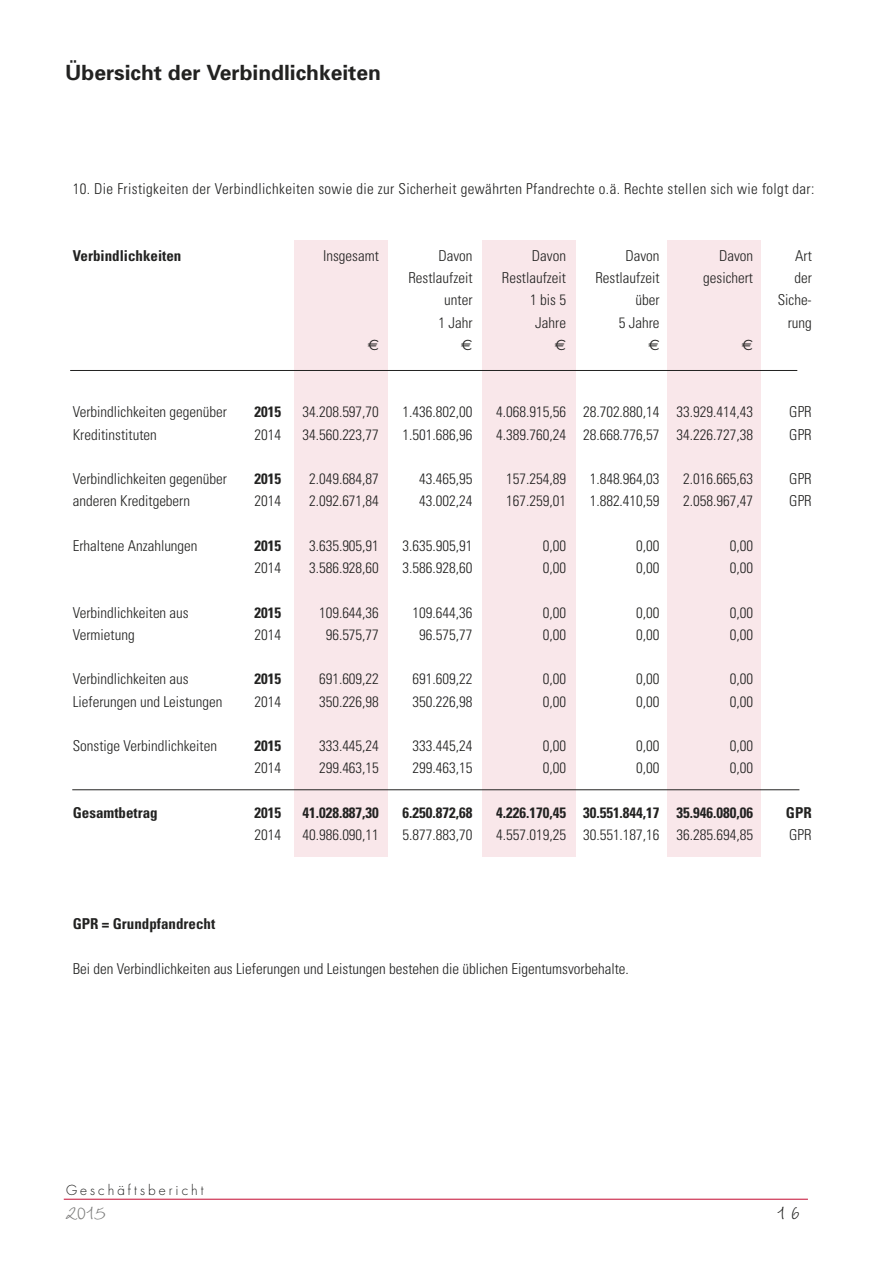
<style>
.page{position:relative;width:893px;height:1263px;background:#fff}
.page>*{position:absolute;margin:0;border:0;box-sizing:border-box;transform-origin:0 0}
.t1{font:27px "Wiesbaden Swing";color:#7b7b7a}
.t2{font:27px "Wiesbaden Swing";color:#222221}
.t3{font:700 21px "Univers";color:#222221}
.t4{font:300 condensed 15px "Univers";color:#222221}
.t5{font:700 condensed 15px "Univers";color:#222221}
.t6{font:300 condensed 15px "Univers";letter-spacing:.025em;color:#222221}
.t7{font:15px "Euro Sans";color:#222221}
.t8{font:300 13.5px "Futura";letter-spacing:.225em;color:#222221}
</style>
<div class="page">
<hr style="left:64px;top:1199px;width:744px;height:1px;background:#c30b31">
<div style="left:294px;top:240px;width:94px;height:617px;background:#f9e7ea"></div>
<div style="left:483px;top:240px;width:93px;height:617px;background:#f9e7ea"></div>
<div style="left:668px;top:240px;width:93px;height:617px;background:#f9e7ea"></div>
<hr style="left:70px;top:370px;width:727px;height:1px;background:#222221">
<hr style="left:72px;top:789px;width:727px;height:1px;background:#222221">
<h2 class="t3" style="left:65px;top:65px;width:317px">Übersicht der Verbindlichkeiten</h2>
<p class="t6" style="left:73px;top:183px;width:743px">10. Die Fristigkeiten der Verbindlichkeiten sowie die zur Sicherheit gewährten Pfandrechte o.ä. Rechte stellen sich wie folgt dar:</p>
<p class="t5" style="left:73px;top:250px;width:110px">Verbindlichkeiten</p>
<p class="t4" style="left:323px;top:250px;width:57px">Insgesamt</p>
<p class="t4" style="left:438px;top:250px;width:36px">Davon</p>
<p class="t4" style="left:532px;top:250px;width:36px">Davon</p>
<p class="t4" style="left:625px;top:250px;width:36px">Davon</p>
<p class="t4" style="left:719px;top:250px;width:36px">Davon</p>
<p class="t4" style="left:795px;top:250px;width:18px">Art</p>
<p class="t4" style="left:408px;top:272px;width:66px">Restlaufzeit</p>
<p class="t4" style="left:502px;top:272px;width:66px">Restlaufzeit</p>
<p class="t4" style="left:595px;top:272px;width:66px">Restlaufzeit</p>
<p class="t4" style="left:703px;top:272px;width:51px">gesichert</p>
<p class="t4" style="left:794px;top:272px;width:19px">der</p>
<p class="t4" style="left:444px;top:295px;width:30px">unter</p>
<p class="t4" style="left:530px;top:295px;width:37px">1bis5</p>
<p class="t4" style="left:635px;top:295px;width:26px">über</p>
<p class="t4" style="left:778px;top:295px;width:36px">Siche-</p>
<p class="t4" style="left:438px;top:317px;width:36px">1 Jahr</p>
<p class="t4" style="left:535px;top:317px;width:32px">Jahre</p>
<p class="t4" style="left:619px;top:317px;width:42px">5 Jahre</p>
<p class="t4" style="left:788px;top:317px;width:26px">rung</p>
<p class="t7" style="left:368px;top:336px;width:13px">€</p>
<p class="t7" style="left:461px;top:336px;width:13px">€</p>
<p class="t7" style="left:555px;top:336px;width:13px">€</p>
<p class="t7" style="left:648px;top:336px;width:13px">€</p>
<p class="t7" style="left:742px;top:336px;width:13px">€</p>
<p class="t4" style="left:73px;top:406px;width:156px">Verbindlichkeiten gegenüber</p>
<p class="t5" style="left:254px;top:406px;width:28px">2015</p>
<p class="t4" style="left:302px;top:406px;width:78px">34.208.597,70</p>
<p class="t4" style="left:403px;top:406px;width:71px">1.436.802,00</p>
<p class="t4" style="left:496px;top:406px;width:258px">4.068.915,56 28.702.880,14 33.929.414,43</p>
<p class="t4" style="left:789px;top:406px;width:24px">GPR</p>
<p class="t4" style="left:73px;top:429px;width:86px">Kreditinstituten</p>
<p class="t4" style="left:254px;top:429px;width:28px">2014</p>
<p class="t4" style="left:302px;top:429px;width:78px">34.560.223,77</p>
<p class="t4" style="left:403px;top:429px;width:71px">1.501.686,96</p>
<p class="t4" style="left:496px;top:429px;width:258px">4.389.760,24 28.668.776,57 34.226.727,38</p>
<p class="t4" style="left:789px;top:429px;width:24px">GPR</p>
<p class="t4" style="left:73px;top:473px;width:156px">Verbindlichkeiten gegenüber</p>
<p class="t5" style="left:254px;top:473px;width:28px">2015</p>
<p class="t4" style="left:309px;top:473px;width:71px">2.049.684,87</p>
<p class="t4" style="left:419px;top:473px;width:55px">43.465,95</p>
<p class="t4" style="left:506px;top:473px;width:61px">157.254,89</p>
<p class="t4" style="left:590px;top:473px;width:71px">1.848.964,03</p>
<p class="t4" style="left:683px;top:473px;width:71px">2.016.665,63</p>
<p class="t4" style="left:789px;top:473px;width:24px">GPR</p>
<p class="t4" style="left:73px;top:495px;width:119px">anderen Kreditgebern</p>
<p class="t4" style="left:254px;top:495px;width:28px">2014</p>
<p class="t4" style="left:309px;top:495px;width:71px">2.092.671,84</p>
<p class="t4" style="left:419px;top:495px;width:55px">43.002,24</p>
<p class="t4" style="left:506px;top:495px;width:61px">167.259,01</p>
<p class="t4" style="left:590px;top:495px;width:71px">1.882.410,59</p>
<p class="t4" style="left:683px;top:495px;width:71px">2.058.967,47</p>
<p class="t4" style="left:789px;top:495px;width:24px">GPR</p>
<p class="t4" style="left:73px;top:540px;width:126px">Erhaltene Anzahlungen</p>
<p class="t5" style="left:254px;top:540px;width:28px">2015</p>
<p class="t4" style="left:309px;top:540px;width:71px">3.635.905,91</p>
<p class="t4" style="left:403px;top:540px;width:71px">3.635.905,91</p>
<p class="t4" style="left:543px;top:540px;width:25px">0,00</p>
<p class="t4" style="left:636px;top:540px;width:25px">0,00</p>
<p class="t4" style="left:730px;top:540px;width:25px">0,00</p>
<p class="t4" style="left:254px;top:562px;width:28px">2014</p>
<p class="t4" style="left:309px;top:562px;width:71px">3.586.928,60</p>
<p class="t4" style="left:403px;top:562px;width:71px">3.586.928,60</p>
<p class="t4" style="left:543px;top:562px;width:25px">0,00</p>
<p class="t4" style="left:636px;top:562px;width:25px">0,00</p>
<p class="t4" style="left:730px;top:562px;width:25px">0,00</p>
<p class="t4" style="left:73px;top:607px;width:117px">Verbindlichkeiten aus</p>
<p class="t5" style="left:254px;top:607px;width:28px">2015</p>
<p class="t4" style="left:319px;top:607px;width:61px">109.644,36</p>
<p class="t4" style="left:413px;top:607px;width:61px">109.644,36</p>
<p class="t4" style="left:543px;top:607px;width:25px">0,00</p>
<p class="t4" style="left:636px;top:607px;width:25px">0,00</p>
<p class="t4" style="left:730px;top:607px;width:25px">0,00</p>
<p class="t4" style="left:73px;top:629px;width:63px">Vermietung</p>
<p class="t4" style="left:254px;top:629px;width:28px">2014</p>
<p class="t4" style="left:326px;top:629px;width:55px">96.575,77</p>
<p class="t4" style="left:419px;top:629px;width:55px">96.575,77</p>
<p class="t4" style="left:543px;top:629px;width:25px">0,00</p>
<p class="t4" style="left:636px;top:629px;width:25px">0,00</p>
<p class="t4" style="left:730px;top:629px;width:25px">0,00</p>
<p class="t4" style="left:73px;top:673px;width:117px">Verbindlichkeiten aus</p>
<p class="t5" style="left:254px;top:673px;width:28px">2015</p>
<p class="t4" style="left:319px;top:673px;width:61px">691.609,22</p>
<p class="t4" style="left:413px;top:673px;width:61px">691.609,22</p>
<p class="t4" style="left:543px;top:673px;width:25px">0,00</p>
<p class="t4" style="left:636px;top:673px;width:25px">0,00</p>
<p class="t4" style="left:730px;top:673px;width:25px">0,00</p>
<p class="t4" style="left:73px;top:696px;width:151px">Lieferungen und Leistungen</p>
<p class="t4" style="left:254px;top:696px;width:28px">2014</p>
<p class="t4" style="left:319px;top:696px;width:61px">350.226,98</p>
<p class="t4" style="left:413px;top:696px;width:61px">350.226,98</p>
<p class="t4" style="left:543px;top:696px;width:25px">0,00</p>
<p class="t4" style="left:636px;top:696px;width:25px">0,00</p>
<p class="t4" style="left:730px;top:696px;width:25px">0,00</p>
<p class="t4" style="left:73px;top:740px;width:146px">Sonstige Verbindlichkeiten</p>
<p class="t5" style="left:254px;top:740px;width:28px">2015</p>
<p class="t4" style="left:319px;top:740px;width:61px">333.445,24</p>
<p class="t4" style="left:413px;top:740px;width:61px">333.445,24</p>
<p class="t4" style="left:543px;top:740px;width:25px">0,00</p>
<p class="t4" style="left:636px;top:740px;width:25px">0,00</p>
<p class="t4" style="left:730px;top:740px;width:25px">0,00</p>
<p class="t4" style="left:255px;top:762px;width:28px">2014</p>
<p class="t4" style="left:319px;top:762px;width:61px">299.463,15</p>
<p class="t4" style="left:413px;top:762px;width:61px">299.463,15</p>
<p class="t4" style="left:543px;top:762px;width:25px">0,00</p>
<p class="t4" style="left:636px;top:762px;width:25px">0,00</p>
<p class="t4" style="left:730px;top:762px;width:25px">0,00</p>
<p class="t5" style="left:73px;top:807px;width:86px">Gesamtbetrag</p>
<p class="t5" style="left:254px;top:807px;width:28px">2015</p>
<p class="t5" style="left:302px;top:807px;width:78px">41.028.887,30</p>
<p class="t5" style="left:403px;top:807px;width:71px">6.250.872,68</p>
<p class="t5" style="left:496px;top:807px;width:258px">4.226.170,45 30.551.844,17 35.946.080,06</p>
<p class="t5" style="left:786px;top:807px;width:27px">GPR</p>
<p class="t4" style="left:254px;top:829px;width:28px">2014</p>
<p class="t4" style="left:302px;top:829px;width:78px">40.986.090,11</p>
<p class="t4" style="left:403px;top:829px;width:71px">5.877.883,70</p>
<p class="t4" style="left:496px;top:829px;width:258px">4.557.019,25 30.551.187,16 36.285.694,85</p>
<p class="t4" style="left:789px;top:829px;width:24px">GPR</p>
<p class="t5" style="left:73px;top:918px;width:144px">GPR = Grundpfandrecht</p>
<p class="t4" style="left:73px;top:963px;width:558px">Bei den Verbindlichkeiten aus Lieferungen und Leistungen bestehen die üblichen Eigentumsvorbehalte.</p>
<p class="t8" style="left:66px;top:1184px;width:139px">Geschäftsbericht</p>
<h1 class="t1" style="left:66px;top:1193px;width:41px">2015</h1>
<h1 class="t2" style="left:777px;top:1193px;width:24px">16</h1>
</div>
